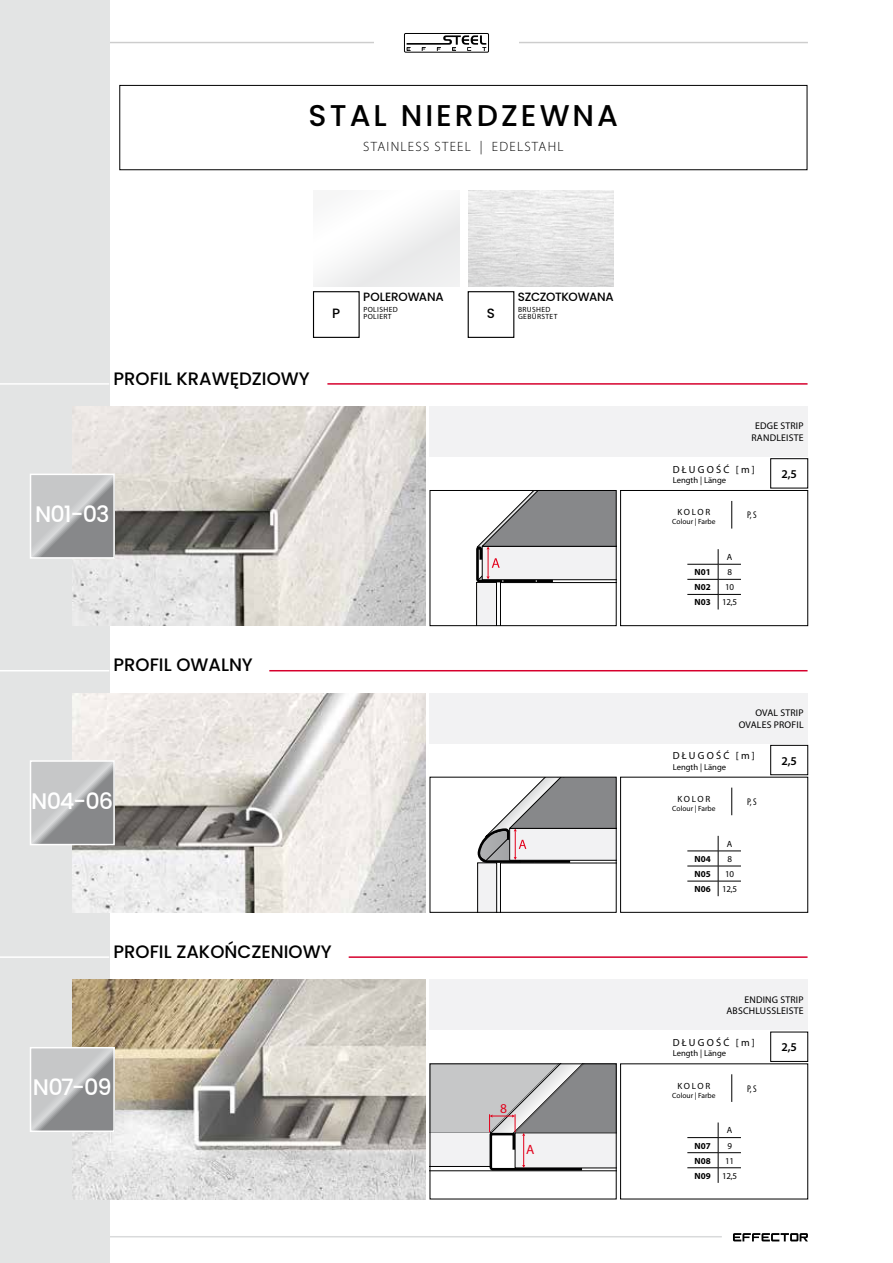
<style>
.page{position:relative;width:893px;height:1263px;background:#fff}
.page>*{position:absolute;margin:0;border:0;box-sizing:border-box;transform-origin:0 0}
.t1{font:500 30px "Poppins";letter-spacing:.1em;color:#000}
.t2{font:500 22.5px "Poppins";letter-spacing:-.055em;color:#fff}
.t3{font:500 18px "Poppins";color:#000}
.t4{font:300 13.5px "Myriad Pro";letter-spacing:.095em;color:#000}
.t5{font:13.5px "Myriad Pro";color:#e2001a}
.t6{font:500 13.5px "Poppins";color:#000}
.t7{font:500 12px "Poppins";letter-spacing:-.03em;color:#000}
.t8{font:600 12px "Myriad Pro";color:#000}
.t9{font:10.35px "Myriad Pro";color:#000}
.t10{font:9.75px/11.7px "Myriad Pro";letter-spacing:.02em;color:#000;text-align:right}
.t11{font:condensed 9.75px "Myriad Pro";color:#000}
.t12{font:9px "Myriad Pro";letter-spacing:.185em;color:#000}
.t13{font:700 9px "Myriad Pro";color:#000}
.t14{font:8.7px "Myriad Pro";color:#000}
.t15{font:7.5px/7.5px "Myriad Pro";letter-spacing:.05em;color:#000}
</style>
<div class="page">
<hr style="left:43px;top:42px;width:765px;height:1px;background:#000">
<hr style="left:82px;top:1236px;width:640px;height:1px;background:#d9dadb">
<svg style="left:733px;top:1233px;width:75px;height:8px"></svg>
<div style="left:0;top:0;width:109px;height:1263px;background:#e3e4e4"></div>
<svg style="left:476px;top:492px;width:138px;height:132px"></svg>
<div style="left:430px;top:490px;width:186px;height:136px;border:1px solid #000"></div>
<div style="left:620px;top:490px;width:188px;height:136px;border:1px solid #000"></div>
<svg style="left:477px;top:779px;width:137px;height:131px"></svg>
<hr style="left:430px;top:1170px;width:186px;height:1px;background:#000">
<svg style="left:432px;top:1066px;width:182px;height:104px"></svg>
<img style="left:72px;top:406px;width:353px;height:220px">
<div style="left:430px;top:406px;width:378px;height:50px;background:#f2f2f3"></div>
<img style="left:72px;top:693px;width:353px;height:219px">
<div style="left:430px;top:693px;width:378px;height:50px;background:#f2f2f3"></div>
<img style="left:72px;top:980px;width:353px;height:219px">
<div style="left:430px;top:980px;width:378px;height:50px;background:#f2f2f3"></div>
<svg style="left:33px;top:477px;width:79px;height:79px;background:#acadae"></svg>
<div style="left:30px;top:474px;width:85px;height:85px;border:2px solid #fff"></div>
<svg style="left:33px;top:763px;width:79px;height:79px;background:#acadaf"></svg>
<div style="left:30px;top:760px;width:85px;height:85px;border:2px solid #fff"></div>
<svg style="left:33px;top:1050px;width:79px;height:79px;background:#acadaf"></svg>
<div style="left:30px;top:1047px;width:85px;height:85px;border:2px solid #fff"></div>
<hr style="left:327px;top:383px;width:480px;height:2px;background:#d6002d">
<hr style="left:269px;top:670px;width:538px;height:1px;background:#d6002d">
<hr style="left:349px;top:956px;width:458px;height:2px;background:#d6002d">
<hr style="left:0;top:383px;width:109px;height:2px;background:#fff">
<hr style="left:0;top:670px;width:109px;height:1px;background:#fff">
<hr style="left:0;top:956px;width:109px;height:2px;background:#fff">
<div style="left:770px;top:458px;width:38px;height:30px;border:1px solid #000"></div>
<div style="left:770px;top:745px;width:38px;height:30px;border:1px solid #000"></div>
<div style="left:374px;top:33px;width:145px;height:19px;background:#fff"></div>
<div style="left:404px;top:33px;width:85px;height:19px;border:1px solid #000"></div>
<svg style="left:407px;top:35px;width:79px;height:16px"></svg>
<hr style="left:687px;top:564px;width:31px;height:1px;background:#000">
<hr style="left:687px;top:579px;width:31px;height:1px;background:#000">
<hr style="left:687px;top:594px;width:31px;height:1px;background:#000">
<svg style="left:718px;top:549px;width:23px;height:60px"></svg>
<hr style="left:687px;top:851px;width:31px;height:1px;background:#000">
<hr style="left:687px;top:866px;width:31px;height:1px;background:#000">
<hr style="left:687px;top:881px;width:31px;height:1px;background:#000">
<svg style="left:718px;top:836px;width:23px;height:60px"></svg>
<hr style="left:687px;top:1137px;width:31px;height:1px;background:#000">
<hr style="left:687px;top:1152px;width:31px;height:1px;background:#000">
<hr style="left:687px;top:1167px;width:31px;height:1px;background:#000">
<svg style="left:718px;top:1122px;width:23px;height:61px"></svg>
<div style="left:120px;top:85px;width:687px;height:85px;border:1px solid #000"></div>
<div style="left:313px;top:190px;width:146px;height:96px;background:#f6f6f6"></div>
<div style="left:313px;top:291px;width:47px;height:47px;border:1px solid #000"></div>
<img style="left:468px;top:190px;width:146px;height:96px">
<div style="left:468px;top:291px;width:46px;height:47px;border:1px solid #000"></div>
<svg style="left:731px;top:501px;width:1px;height:28px"></svg>
<svg style="left:731px;top:788px;width:1px;height:27px"></svg>
<svg style="left:731px;top:1074px;width:1px;height:28px"></svg>
<h1 class="t1" style="left:309px;top:98px;width:311px">STAL NIERDZEWNA</h1>
<h3 class="t4" style="left:363px;top:139px;width:202px">STAINLESS STEEL | EDELSTAHL</h3>
<h3 class="t3" style="left:113px;top:368px;width:198px">PROFIL KRAWĘDZIOWY</h3>
<h3 class="t6" style="left:332px;top:306px;width:10px">P</h3>
<h3 class="t7" style="left:363px;top:290px;width:17px">POLEROWANA</h3>
<p class="t15" style="left:363px;top:305px;width:36px">POLISHED<br>POLIERT</p>
<h3 class="t6" style="left:487px;top:306px;width:10px">S</h3>
<h3 class="t7" style="left:518px;top:290px;width:97px">SZCZOTKOWANA</h3>
<p class="t15" style="left:518px;top:305px;width:41px">BRUSHED<br>GEBÜRSTET</p>
<h2 class="t2" style="left:35px;top:501px;width:76px">N01-03</h2>
<h3 class="t3" style="left:113px;top:655px;width:141px">PROFIL OWALNY</h3>
<h2 class="t2" style="left:31px;top:788px;width:84px">N04-06</h2>
<h3 class="t3" style="left:113px;top:941px;width:220px">PROFIL ZAKOŃCZENIOWY</h3>
<h2 class="t2" style="left:33px;top:1074px;width:80px">N07-09</h2>
<h3 class="t5" style="left:500px;top:1100px;width:8px">8</h3>
<h3 class="t5" style="left:526px;top:1141px;width:10px">A</h3>
<h3 class="t10" style="left:751px;top:420px;width:54px;text-align:center">EDGE STRIP<br>RANDLEISTE</h3>
<h3 class="t9" style="left:673px;top:463px;width:84px">D Ł U G O Ś Ć [ M ]</h3>
<p class="t14" style="left:673px;top:475px;width:55px">LENGTH | LÄNGE</p>
<p class="t12" style="left:677px;top:507px;width:34px">KOLOR</p>
<p class="t15" style="left:672px;top:518px;width:45px">COLOUR | FARBE</p>
<p class="t12" style="left:727px;top:551px;width:7px">A</p>
<p class="t13" style="left:695px;top:566px;width:18px">N01</p>
<p class="t12" style="left:727px;top:567px;width:6px">8</p>
<p class="t13" style="left:695px;top:581px;width:18px">N02</p>
<p class="t12" style="left:725px;top:582px;width:11px">10</p>
<p class="t13" style="left:695px;top:596px;width:18px">N03</p>
<p class="t12" style="left:722px;top:597px;width:17px">12,5</p>
<h3 class="t11" style="left:747px;top:509px;width:11px">P, S</h3>
<h3 class="t8" style="left:781px;top:466px;width:17px">2,5</h3>
<h3 class="t10" style="left:739px;top:707px;width:66px">OVAL STRIP<br>OVALES PROFIL</h3>
<h3 class="t9" style="left:673px;top:749px;width:84px">D Ł U G O Ś Ć [ M ]</h3>
<p class="t14" style="left:673px;top:761px;width:55px">LENGTH | LÄNGE</p>
<p class="t12" style="left:677px;top:793px;width:34px">KOLOR</p>
<p class="t15" style="left:672px;top:805px;width:45px">COLOUR | FARBE</p>
<p class="t12" style="left:727px;top:838px;width:7px">A</p>
<p class="t13" style="left:695px;top:853px;width:18px">N04</p>
<p class="t12" style="left:727px;top:853px;width:6px">8</p>
<p class="t13" style="left:695px;top:868px;width:18px">N05</p>
<p class="t12" style="left:725px;top:868px;width:11px">10</p>
<p class="t13" style="left:695px;top:883px;width:18px">N06</p>
<p class="t12" style="left:722px;top:883px;width:17px">12,5</p>
<h3 class="t11" style="left:747px;top:796px;width:11px">P, S</h3>
<h3 class="t8" style="left:781px;top:753px;width:17px">2,5</h3>
<h3 class="t10" style="left:726px;top:993px;width:79px">ENDING STRIP<br>ABSCHLUSSLEISTE</h3>
<h3 class="t9" style="left:673px;top:1036px;width:84px">D Ł U G O Ś Ć [ M ]</h3>
<p class="t14" style="left:673px;top:1048px;width:55px">LENGTH | LÄNGE</p>
<p class="t12" style="left:677px;top:1080px;width:34px">KOLOR</p>
<p class="t15" style="left:672px;top:1091px;width:45px">COLOUR | FARBE</p>
<p class="t12" style="left:727px;top:1125px;width:7px">A</p>
<p class="t13" style="left:695px;top:1139px;width:18px">N07</p>
<p class="t12" style="left:727px;top:1140px;width:6px">9</p>
<p class="t13" style="left:695px;top:1155px;width:18px">N08</p>
<p class="t12" style="left:725px;top:1155px;width:11px">11</p>
<p class="t13" style="left:695px;top:1170px;width:18px">N09</p>
<p class="t12" style="left:722px;top:1170px;width:17px">12,5</p>
<h3 class="t11" style="left:747px;top:1083px;width:11px">P, S</h3>
<h3 class="t8" style="left:781px;top:1039px;width:17px">2,5</h3>
</div>
